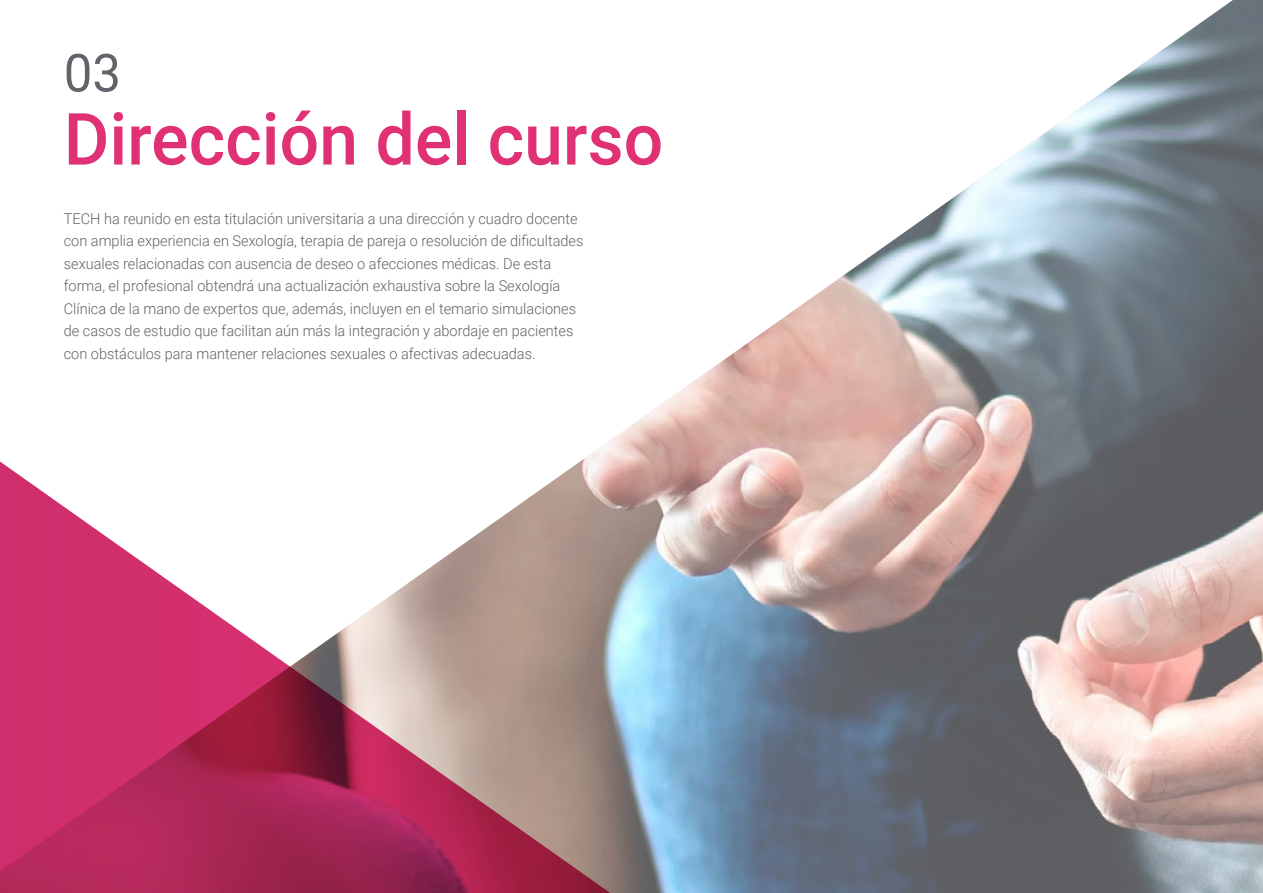
<style>
.page{position:relative;width:1263px;height:893px;background:#fff}
.page>*{position:absolute;margin:0;border:0;box-sizing:border-box;transform-origin:0 0}
.t1{font:500 72px "Roboto";color:#df3174}
.t2{font:52.5px "Roboto";color:#61646a}
.t3{font:300 15px/22.5px "Roboto";color:#61646a}
</style>
<div class="page">
<img style="left:603px;top:0;width:660px;height:893px">
<svg style="left:0;top:446px;width:640px;height:447px"></svg>
<h2 class="t2" style="left:64px;top:36px;width:59px">03</h2>
<h1 class="t1" style="left:64px;top:89px;width:601px">Dirección del curso</h1>
<p class="t3" style="left:64px;top:207px;width:521px">TECH ha reunido en esta titulación universitaria a una dirección y cuadro docente con amplia experiencia en Sexología, terapia de pareja o resolución de dificultades sexuales relacionadas con ausencia de deseo o afecciones médicas. De esta forma, el profesional obtendrá una actualización exhaustiva sobre la Sexología Clínica de la mano de expertos que, además, incluyen en el temario simulaciones de casos de estudio que facilitan aún más la integración y abordaje en pacientes con obstáculos para mantener relaciones sexuales o afectivas adecuadas.</p>
</div>
